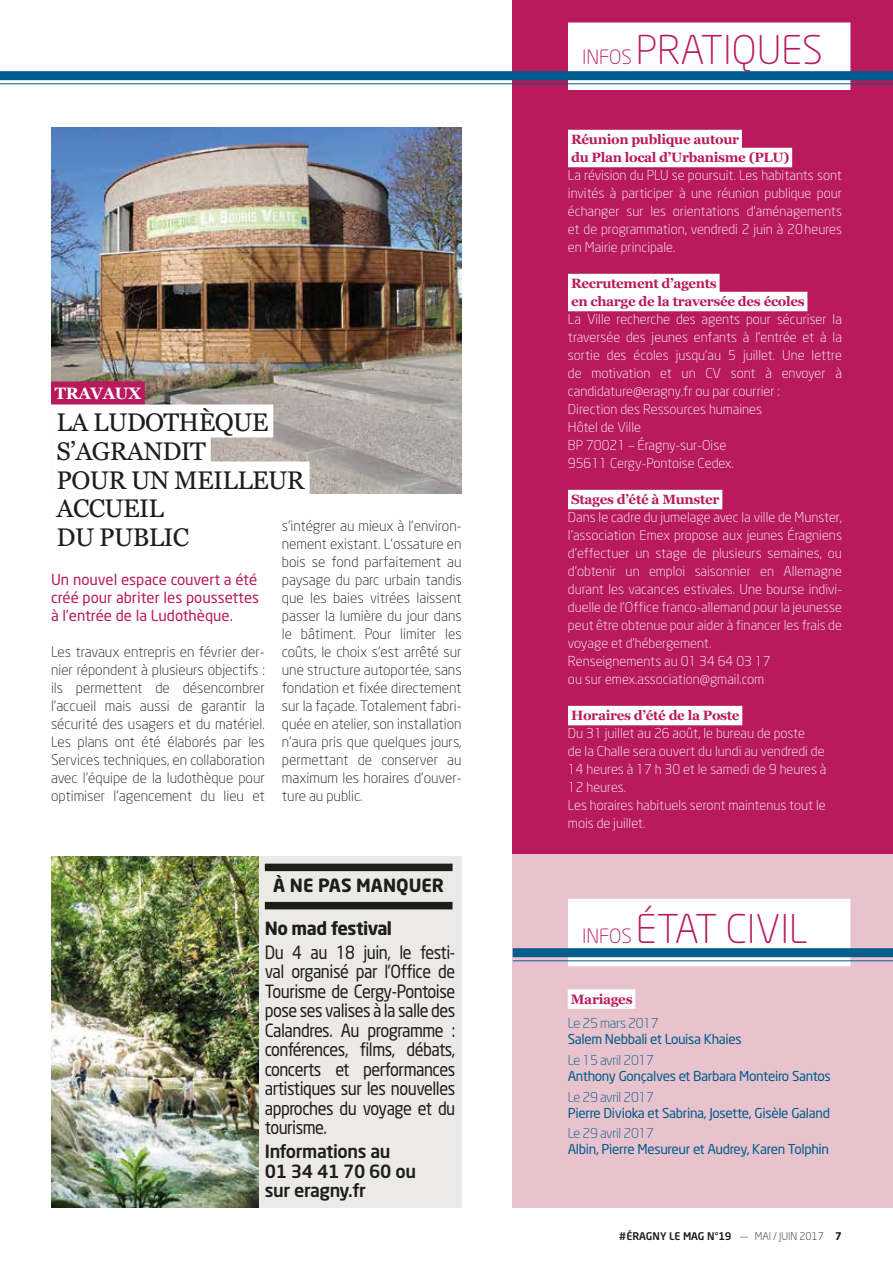
<style>
.page{position:relative;width:893px;height:1263px;background:#fff}
.page>*{position:absolute;margin:0;border:0;box-sizing:border-box;transform-origin:0 0}
.t1{font:300 39.15px "Neo Sans";color:#b81a5d}
.t2{font:25.5px/28.5px "Georgia";letter-spacing:-.025em;color:#1d1d1b}
.t3{font:18px/19.5px "Neo Sans";letter-spacing:-.03em;color:#1d1d1b;text-align:justify;scale:.9 1}
.t4{font:500 18px/19.5px "Neo Sans Std";letter-spacing:-.02em;color:#1d1d1b}
.t5{font:700 18px "Neo Sans Std";letter-spacing:-.03em;color:#1d1d1b}
.t6{font:700 18px "Neo Sans Std";color:#1d1d1b}
.t7{font:700 16.5px "Georgia";letter-spacing:-.025em;color:#fff}
.t8{font:15px/18px "Neo Sans";color:#b81a5d}
.t9{font:300 14.25px/18px "Neo Sans";color:#1d1d1b;text-align:justify}
.t10{font:300 13.5px/18px "Neo Sans";color:#fff}
.t11{font:13.5px "Neo Sans Std";letter-spacing:-.025em;color:#005d8e}
.t12{font:700 13.5px/18px "Georgia";letter-spacing:-.025em;color:#b81a5d}
.t13{font:300 13.5px "Neo Sans";letter-spacing:-.025em;color:#005d8e}
.t14{font:500 10.5px "Neo Sans Std";color:#1d1d1b}
.s1{font-size:19.5px}
.s2{font-weight:300}
.s3{font-weight:700}
</style>
<div class="page">
<div style="left:513px;top:0;width:380px;height:1028px;background:#b81a5d"></div>
<div style="left:513px;top:854px;width:380px;height:354px;background:#e8c2cc"></div>
<div style="left:249px;top:857px;width:213px;height:351px;background:#ece9e9"></div>
<div style="left:568px;top:23px;width:282px;height:67px;background:#fff"></div>
<div style="left:265px;top:864px;width:188px;height:7px;background:#1d1d1b"></div>
<div style="left:265px;top:902px;width:188px;height:7px;background:#1d1d1b"></div>
<div style="left:568px;top:899px;width:282px;height:67px;background:#fff"></div>
<hr style="left:513px;top:960px;width:380px;height:1px;background:#005d8e">
<div style="left:513px;top:948px;width:380px;height:9px;background:#005d8e"></div>
<div style="left:568px;top:130px;width:174px;height:19px;background:#fff"></div>
<div style="left:568px;top:148px;width:224px;height:19px;background:#fff"></div>
<div style="left:568px;top:274px;width:152px;height:19px;background:#fff"></div>
<div style="left:568px;top:292px;width:239px;height:19px;background:#fff"></div>
<div style="left:568px;top:490px;width:154px;height:19px;background:#fff"></div>
<div style="left:568px;top:706px;width:174px;height:19px;background:#fff"></div>
<div style="left:568px;top:989px;width:67px;height:20px;background:#fff"></div>
<img style="left:51px;top:857px;width:207px;height:351px">
<hr style="left:0;top:83px;width:893px;height:1px;background:#005d8e">
<div style="left:0;top:71px;width:893px;height:9px;background:#005d8e"></div>
<img style="left:51px;top:128px;width:411px;height:365px">
<div style="left:51px;top:381px;width:94px;height:24px;background:#b81a5d"></div>
<div style="left:51px;top:404px;width:222px;height:33px;background:#fff"></div>
<div style="left:51px;top:433px;width:160px;height:33px;background:#fff"></div>
<div style="left:51px;top:461px;width:259px;height:33px;background:#fff"></div>
<p class="t7" style="left:55px;top:381px;width:88px">TRAVAUX</p>
<h2 class="t2" style="left:57px;top:407px;width:250px">LA LUDOTHÈQUE<br>S’AGRANDIT<br>POUR UN MEILLEUR<br>ACCUEIL<br>DU PUBLIC</h2>
<p class="t8" style="left:51px;top:570px;width:210px">Un nouvel espace couvert a été créé pour abriter les poussettes à l’entrée de la Ludothèque.</p>
<p class="t9" style="left:282px;top:517px;width:181px">s’intégrer au mieux à l’environ&shy;nement existant. L’ossature en bois se fond parfaitement au paysage du parc urbain tandis que les baies vitrées laissent passer la lumière du jour dans le bâtiment. Pour limiter les coûts, le choix s’est arrêté sur une structure autoportée, sans fondation et fixée directement sur la façade. Totalement fabri&shy;quée en atelier, son installation n’aura pris que quelques jours, permettant de conserver au maximum les horaires d’ouver&shy;ture au public.</p>
<p class="t9" style="left:51px;top:643px;width:215px">Les travaux entrepris en février der&shy;nier répondent à plusieurs objectifs : ils permettent de désencombrer l’accueil mais aussi de garantir la sécurité des usagers et du matériel.<br>Les plans ont été élaborés par les Services techniques, en collaboration avec l’équipe de la ludothèque pour optimiser l’agencement du lieu et</p>
<h3 class="t6" style="left:273px;top:874px;width:172px">À NE PAS MANQUER</h3>
<h3 class="t5" style="left:265px;top:917px;width:129px">No mad festival</h3>
<p class="t3" style="left:265px;top:942px;width:213px">Du 4 au 18 juin, le festi&shy;val organisé par l’Office de Tourisme de Cergy-Pontoise pose ses valises à la salle des Calandres. Au programme : conférences, films, débats, concerts et performances artistiques sur les nouvelles approches du voyage et du tourisme.</p>
<h3 class="t4" style="left:265px;top:1141px;width:153px">Informations au<br>01 34 41 70 60 ou sur eragny.fr</h3>
<h1 class="t1" style="left:582px;top:26px;width:242px"><span class="s1">INFOS</span> PRATIQUES</h1>
<p class="t12" style="left:571px;top:130px;width:220px">Réunion publique autour<br>du Plan local d’Urbanisme (PLU)</p>
<p class="t10" style="left:568px;top:166px;width:275px;text-align:justify">La révision du PLU se poursuit. Les habitants sont invités à participer à une réunion publique pour échanger sur les orientations d’aménagements et de programmation, vendredi 2 juin à 20heures en Mairie principale.</p>
<p class="t12" style="left:571px;top:274px;width:235px">Recrutement d’agents<br>en charge de la traversée des écoles</p>
<p class="t10" style="left:568px;top:310px;width:275px">La Ville recherche des agents pour sécuriser la traversée des jeunes enfants à l’entrée et à la sortie des écoles jusqu’au 5 juillet. Une lettre de motivation et un CV sont à envoyer à candidature@eragny.fr ou par courrier :<br>Direction des Ressources humaines<br>Hôtel de Ville<br>BP 70021 – Éragny-sur-Oise<br>95611 Cergy-Pontoise Cedex.</p>
<p class="t12" style="left:571px;top:490px;width:150px">Stages d’été à Munster</p>
<p class="t10" style="left:568px;top:508px;width:275px">Dans le cadre du jumelage avec la ville de Munster, l’association Emex propose aux jeunes Éragniens d’effectuer un stage de plusieurs semaines, ou d’obtenir un emploi saisonnier en Allemagne durant les vacances estivales. Une bourse indivi&shy;duelle de l’Office franco-allemand pour la jeunesse peut être obtenue pour aider à financer les frais de voyage et d’hébergement.<br>Renseignements au 01 34 64 03 17<br>ou sur emex.association@gmail.com</p>
<p class="t12" style="left:571px;top:706px;width:170px">Horaires d’été de la Poste</p>
<p class="t10" style="left:568px;top:724px;width:260px">Du 31 juillet au 26 août, le bureau de poste<br>de la Challe sera ouvert du lundi au vendredi de 14 heures à 17 h 30 et le samedi de 9 heures à 12 heures.<br>Les horaires habituels seront maintenus tout le mois de juillet.</p>
<h1 class="t1" style="left:582px;top:905px;width:227px"><span class="s1">INFOS</span> ÉTAT CIVIL</h1>
<p class="t12" style="left:571px;top:989px;width:63px">Mariages</p>
<p class="t13" style="left:568px;top:1015px;width:92px">Le 25 mars 2017</p>
<p class="t11" style="left:568px;top:1031px;width:176px">Salem Nebbali et Louisa Khaies</p>
<p class="t13" style="left:568px;top:1052px;width:88px">Le 15 avril 2017</p>
<p class="t11" style="left:568px;top:1068px;width:264px">Anthony Gonçalves et Barbara Monteiro Santos</p>
<p class="t13" style="left:568px;top:1088px;width:88px">Le 29 avril 2017</p>
<p class="t11" style="left:568px;top:1104px;width:264px">Pierre Divioka et Sabrina, Josette, Gisèle Galand</p>
<p class="t13" style="left:568px;top:1125px;width:88px">Le 29 avril 2017</p>
<p class="t11" style="left:568px;top:1141px;width:263px">Albin, Pierre Mesureur et Audrey, Karen Tolphin</p>
<p class="t14" style="left:619px;top:1230px;width:224px">#ÉRAGNY LE MAG N°19 <span class="s2">— MAI / JUIN 2017</span> <span class="s3">7</span></p>
</div>
